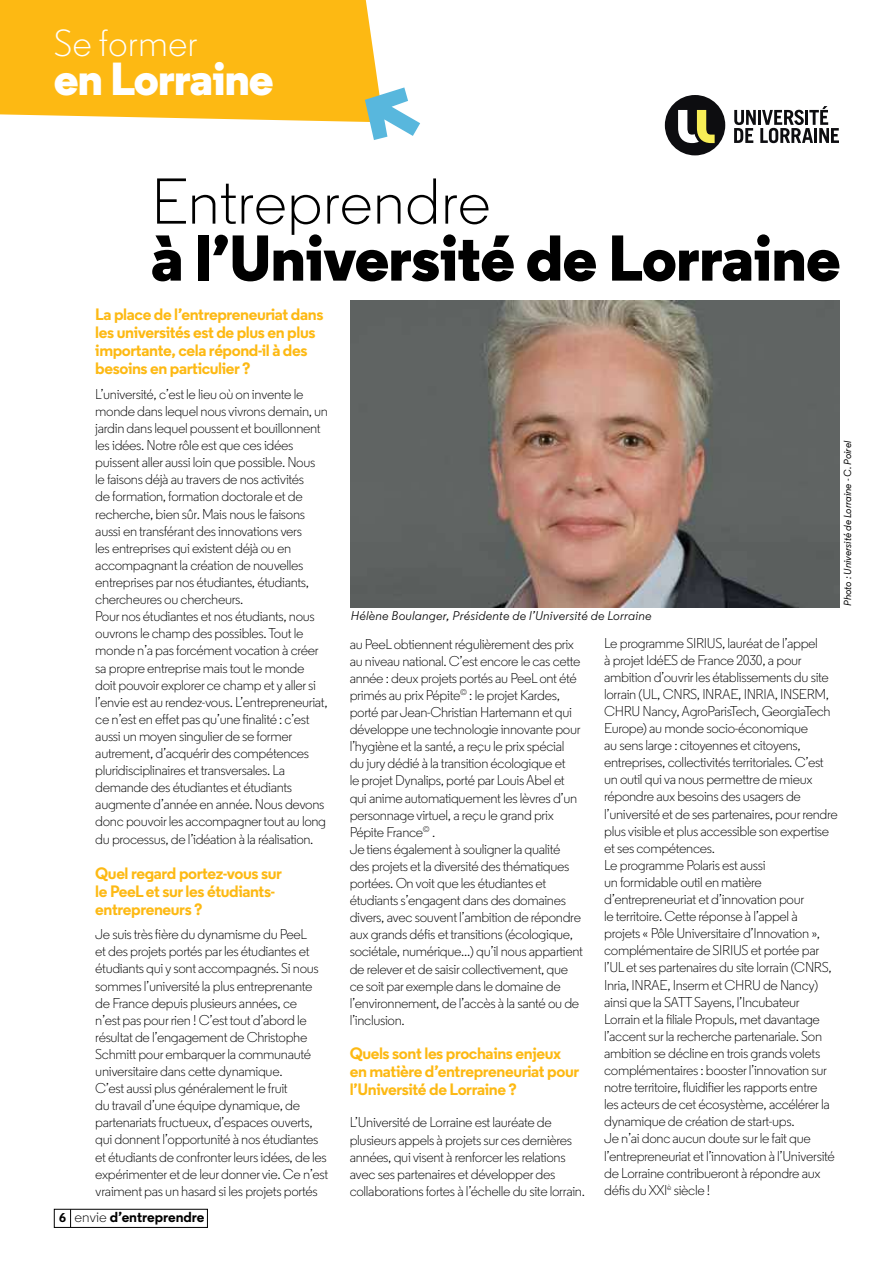
<style>
.page{position:relative;width:893px;height:1263px;background:#fff}
.page>*{position:absolute;margin:0;border:0;box-sizing:border-box;transform-origin:0 0}
.t1{font:800 64.5px "Regular";letter-spacing:-.015em;color:#000}
.t2{font:300 64.5px "Regular";color:#000}
.t3{font:800 46.35px "Regular";letter-spacing:-.025em;color:#fff}
.t4{font:300 37.65px "Regular";color:#fff}
.t5{font:700 16.5px/18px "Regular";letter-spacing:-.025em;color:#fdb913}
.t6{font:700 14.55px "Regular";color:#000}
.t7{font:300 14.25px/17.1px "Regular";letter-spacing:-.025em;color:#000}
.t8{font:italic 12.75px "Regular";letter-spacing:.015em;color:#000}
.t9{font:italic 500 10.35px "Regular";color:#000}
.s1{font-size:12.9px}
.s2{font-weight:300;font-size:15px}
</style>
<div class="page">
<div style="left:54px;top:1209px;width:154px;height:19px;border:1px solid #000"></div>
<svg style="left:70px;top:1209px;width:1px;height:18px"></svg>
<img style="left:351px;top:301px;width:488px;height:306px">
<div style="left:0;top:0;width:377px;height:122px;background:#fdb913"></div>
<svg style="left:734px;top:106px;width:105px;height:37px"></svg>
<div style="left:665px;top:95px;width:60px;height:60px;background:#0d0d10;border-radius:50%"></div>
<svg style="left:678px;top:110px;width:37px;height:33px"></svg>
<svg style="left:350px;top:73px;width:34px;height:50px;background:#fdc234"></svg>
<h3 class="t4" style="left:54px;top:20px;width:145px">Se former</h3>
<h2 class="t3" style="left:54px;top:49px;width:221px">en Lorraine</h2>
<h1 class="t2" style="left:151px;top:162px;width:341px">Entreprendre</h1>
<h1 class="t1" style="left:151px;top:217px;width:691px">à l’Université de Lorraine</h1>
<p class="t5" style="left:95px;top:305px;width:230px">La place de l’entrepreneuriat dans les universités est de plus en plus importante, cela répond-il à des besoins en particulier ?</p>
<p class="t7" style="left:95px;top:385px;width:234px">L’université, c’est le lieu où on invente le monde dans lequel nous vivrons demain, un jardin dans lequel poussent et bouillonnent les idées. Notre rôle est que ces idées puissent aller aussi loin que possible. Nous le faisons déjà au travers de nos activités<br>de formation, formation doctorale et de recherche, bien sûr. Mais nous le faisons aussi en transférant des innovations vers<br>les entreprises qui existent déjà ou en accompagnant la création de nouvelles entreprises par nos étudiantes, étudiants, chercheures ou chercheurs.<br>Pour nos étudiantes et nos étudiants, nous ouvrons le champ des possibles. Tout le monde n’a pas forcément vocation à créer sa propre entreprise mais tout le monde doit pouvoir explorer ce champ et y aller si l’envie est au rendez-vous. L’entrepreneuriat, ce n’est en effet pas qu’une finalité : c’est aussi un moyen singulier de se former autrement, d’acquérir des compétences pluridisciplinaires et transversales. La demande des étudiantes et étudiants augmente d’année en année. Nous devons donc pouvoir les accompagner tout au long du processus, de l’idéation à la réalisation.</p>
<p class="t5" style="left:95px;top:863px;width:188px">Quel regard portez-vous sur le PeeL et sur les étudiants&shy;entrepreneurs ?</p>
<p class="t7" style="left:95px;top:926px;width:234px">Je suis très fière du dynamisme du PeeL<br>et des projets portés par les étudiantes et étudiants qui y sont accompagnés. Si nous sommes l’université la plus entreprenante de France depuis plusieurs années, ce<br>n’est pas pour rien ! C’est tout d’abord le résultat de l’engagement de Christophe Schmitt pour embarquer la communauté universitaire dans cette dynamique.<br>C’est aussi plus généralement le fruit<br>du travail d’une équipe dynamique, de partenariats fructueux, d’espaces ouverts, qui donnent l’opportunité à nos étudiantes et étudiants de confronter leurs idées, de les expérimenter et de leur donner vie. Ce n’est vraiment pas un hasard si les projets portés</p>
<p class="t6" style="left:59px;top:1208px;width:147px"><span class="s1">6</span> <span class="s2">envie</span> d’entreprendre</p>
<p class="t8" style="left:351px;top:607px;width:302px">Hélène Boulanger, Présidente de l’Université de Lorraine</p>
<p class="t9" style="left:841px;top:606px;width:167px;rotate:-90deg">Photo : Université de Lorraine - C. Poirel</p>
<p class="t7" style="left:350px;top:635px;width:235px">au PeeL obtiennent régulièrement des prix au niveau national. C’est encore le cas cette année : deux projets portés au PeeL ont été primés au prix Pépite<sup>©</sup> : le projet Kardes, porté par Jean-Christian Hartemann et qui développe une technologie innovante pour l’hygiène et la santé, a reçu le prix spécial<br>du jury dédié à la transition écologique et<br>le projet Dynalips, porté par Louis Abel et qui anime automatiquement les lèvres d’un personnage virtuel, a reçu le grand prix Pépite France<sup>©</sup> .<br>Je tiens également à souligner la qualité des projets et la diversité des thématiques portées. On voit que les étudiantes et étudiants s’engagent dans des domaines divers, avec souvent l’ambition de répondre aux grands défis et transitions (écologique, sociétale, numérique...) qu’il nous appartient de relever et de saisir collectivement, que ce soit par exemple dans le domaine de l’environnement, de l’accès à la santé ou de l’inclusion.</p>
<p class="t5" style="left:350px;top:1044px;width:231px">Quels sont les prochains enjeux en matière d’entrepreneuriat pour l’Université de Lorraine ?</p>
<p class="t7" style="left:350px;top:1114px;width:237px">L’Université de Lorraine est lauréate de plusieurs appels à projets sur ces dernières années, qui visent à renforcer les relations avec ses partenaires et développer des collaborations fortes à l’échelle du site lorrain.</p>
<p class="t7" style="left:604px;top:634px;width:235px">Le programme SIRIUS, lauréat de l’appel<br>à projet IdéES de France 2030, a pour ambition d’ouvrir les établissements du site lorrain (UL, CNRS, INRAE, INRIA, INSERM, CHRU Nancy, AgroParisTech, GeorgiaTech Europe) au monde socio-économique<br>au sens large : citoyennes et citoyens, entreprises, collectivités territoriales. C’est un outil qui va nous permettre de mieux répondre aux besoins des usagers de l’université et de ses partenaires, pour rendre plus visible et plus accessible son expertise et ses compétences.<br>Le programme Polaris est aussi<br>un formidable outil en matière d’entrepreneuriat et d’innovation pour<br>le territoire. Cette réponse à l’appel à<br>projets « Pôle Universitaire d’Innovation », complémentaire de SIRIUS et portée par l’UL et ses partenaires du site lorrain (CNRS, Inria, INRAE, Inserm et CHRU de Nancy) ainsi que la SATT Sayens, l’Incubateur Lorrain et la filiale Propuls, met davantage l’accent sur la recherche partenariale. Son ambition se décline en trois grands volets complémentaires : booster l’innovation sur notre territoire, fluidifier les rapports entre<br>les acteurs de cet écosystème, accélérer la dynamique de création de start-ups.<br>Je n’ai donc aucun doute sur le fait que l’entrepreneuriat et l’innovation à l’Université de Lorraine contribueront à répondre aux défis du XXI<sup>è</sup> siècle !</p>
</div>
